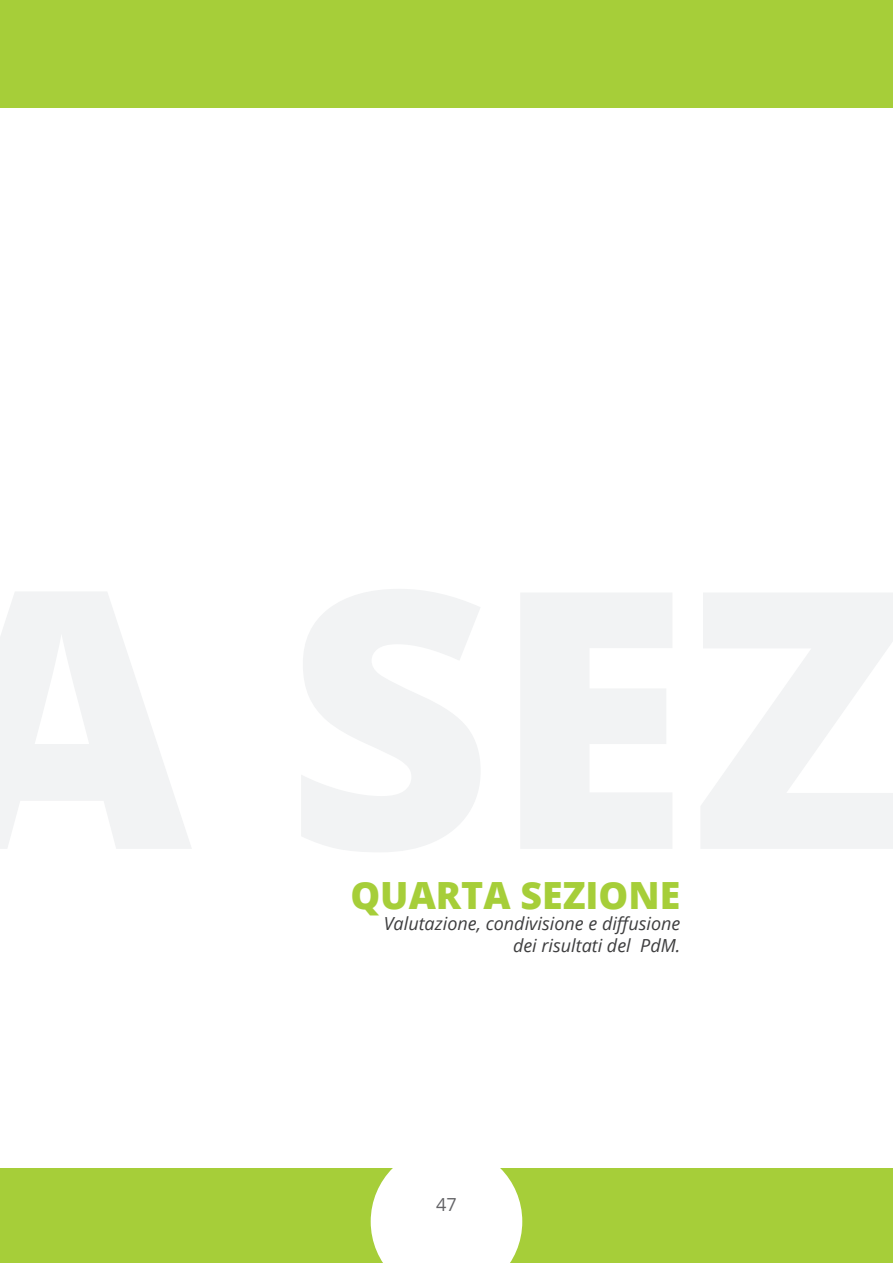
<style>
.page{position:relative;width:893px;height:1263px;background:#fff}
.page>*{position:absolute;margin:0;border:0;box-sizing:border-box;transform-origin:0 0}
.t1{font:800 37.5px "Open Sans";color:#a6ce39}
.t2{font:italic 18px/21.6px "Open Sans";color:#3e3e3f;text-align:right}
.t3{font:18px "Open Sans";color:#636366}
</style>
<div class="page">
<div style="left:0;top:1168px;width:893px;height:95px;background:#a6ce39"></div>
<div style="left:0;top:0;width:893px;height:107px;background:#a6ce39"></div>
<svg style="left:371px;top:1168px;width:151px;height:95px;background:#f8fbf0"></svg>
<h1 class="t1" style="left:350px;top:866px;width:331px">QUARTA SEZIONE</h1>
<p class="t2" style="left:384px;top:912px;width:298px">Valutazione, condivisione e diffusione dei risultati del PdM.</p>
<p class="t3" style="left:436px;top:1192px;width:22px">47</p>
</div>
